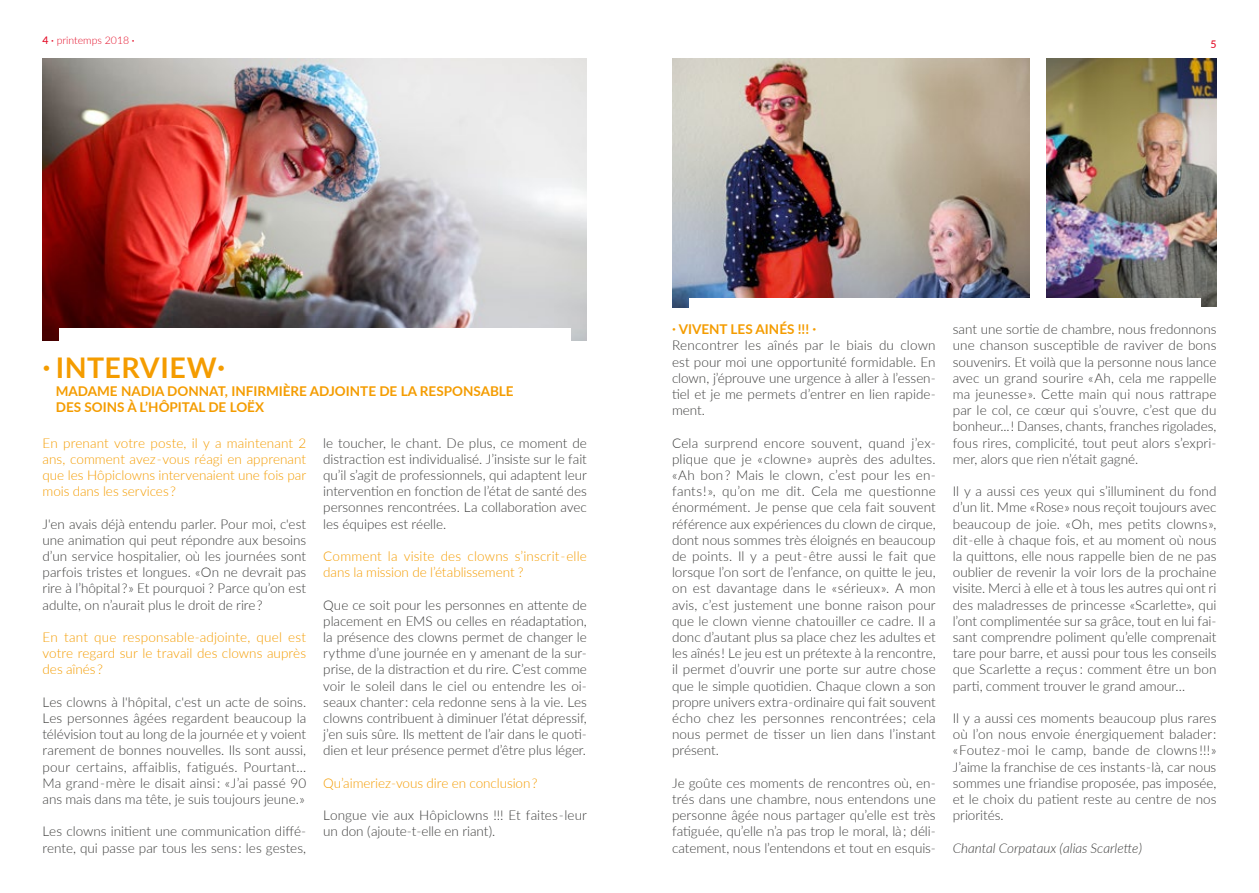
<style>
.page{position:relative;width:1259px;height:893px;background:#fff}
.page>*{position:absolute;margin:0;border:0;box-sizing:border-box;transform-origin:0 0}
.t1{font:700 28.5px "Lato";letter-spacing:.02em;color:#f49c00}
.t2{font:300 13.5px/16.2px "Lato";color:#3c3c3b;text-align:justify}
.t3{font:300 13.5px/16.2px "Lato";color:#f49c00;text-align:justify}
.t4{font:700 13.5px/16.2px "Lato";color:#f49c00}
.t5{font:italic 300 13.5px "Lato";color:#3c3c3b}
.t6{font:300 10.5px "Lato";color:#e40e28}
.t7{font:500 10.5px "Lato";color:#e40e28}
.s1{font-weight:500}
</style>
<div class="page">
<img style="left:672px;top:59px;width:357px;height:248px">
<img style="left:1046px;top:59px;width:171px;height:248px">
<img style="left:43px;top:59px;width:544px;height:281px">
<div style="left:689px;top:299px;width:511px;height:20px;background:#fff"></div>
<div style="left:59px;top:328px;width:511px;height:24px;background:#fff"></div>
<p class="t6" style="left:43px;top:33px;width:94px"><span class="s1">4 ·</span> printemps 2018 <span class="s1">·</span></p>
<p class="t7" style="left:1210px;top:36px;width:8px">5</p>
<h1 class="t1" style="left:43px;top:347px;width:184px">· INTERVIEW·</h1>
<p class="t4" style="left:56px;top:382px;width:459px">MADAME NADIA DONNAT, INFIRMIÈRE ADJOINTE DE LA RESPONSABLE<br>DES SOINS À L’HÔPITAL DE LOËX</p>
<p class="t3" style="left:43px;top:434px;width:265px">En prenant votre poste, il y a maintenant 2 ans, comment avez - vous réagi en apprenant que les Hôpiclowns intervenaient une fois par mois dans les services ?</p>
<p class="t2" style="left:43px;top:515px;width:265px">J'en avais déjà entendu parler. Pour moi, c'est une animation qui peut répondre aux besoins d’un service hospitalier, où les journées sont parfois tristes et longues. « On ne devrait pas rire à l’hôpital ? » Et pourquoi ? Parce qu’on est adulte, on n’aurait plus le droit de rire ?</p>
<p class="t3" style="left:43px;top:628px;width:265px">En tant que responsable-adjointe, quel est votre regard sur le travail des clowns auprès des aînés ?</p>
<p class="t2" style="left:43px;top:693px;width:265px">Les clowns à l'hôpital, c'est un acte de soins.<br>Les personnes âgées regardent beaucoup la télévision tout au long de la journée et y voient rarement de bonnes nouvelles. Ils sont aussi, pour certains, affaiblis, fatigués. Pourtant… Ma grand - mère le disait ainsi : « J’ai passé 90 ans mais dans ma tête, je suis toujours jeune. »</p>
<p class="t2" style="left:43px;top:823px;width:265px">Les clowns initient une communication diffé&shy;rente, qui passe par tous les sens : les gestes,</p>
<p class="t2" style="left:323px;top:434px;width:265px">le toucher, le chant. De plus, ce moment de distraction est individualisé. J’insiste sur le fait qu’il s’agit de professionnels, qui adaptent leur intervention en fonction de l’état de santé des personnes rencontrées. La collaboration avec les équipes est réelle.</p>
<p class="t3" style="left:323px;top:547px;width:265px">Comment la visite des clowns s’inscrit - elle dans la mission de l’établissement ?</p>
<p class="t2" style="left:323px;top:596px;width:265px">Que ce soit pour les personnes en attente de placement en EMS ou celles en réadaptation, la présence des clowns permet de changer le rythme d’une journée en y amenant de la sur&shy;prise, de la distraction et du rire. C’est comme voir le soleil dans le ciel ou entendre les oi&shy;seaux chanter : cela redonne sens à la vie. Les clowns contribuent à diminuer l’état dépressif, j’en suis sûre. Ils mettent de l’air dans le quoti&shy;dien et leur présence permet d’être plus léger.</p>
<p class="t3" style="left:323px;top:774px;width:216px">Qu’aimeriez-vous dire en conclusion ?</p>
<p class="t2" style="left:323px;top:807px;width:265px">Longue vie aux Hôpiclowns !!! Et faites - leur un don ( ajoute-t-elle en riant ).</p>
<p class="t4" style="left:672px;top:321px;width:146px">· VIVENT LES AINÉS !!! ·</p>
<p class="t2" style="left:672px;top:337px;width:265px">Rencontrer les aînés par le biais du clown est pour moi une opportunité formidable. En clown, j’éprouve une urgence à aller à l’essen&shy;tiel et je me permets d’entrer en lien rapide&shy;ment.</p>
<p class="t2" style="left:672px;top:434px;width:265px">Cela surprend encore souvent, quand j’ex&shy;plique que je « clowne » auprès des adultes. « Ah bon ? Mais le clown, c’est pour les en&shy;fants ! », qu’on me dit. Cela me questionne énormément. Je pense que cela fait souvent référence aux expériences du clown de cirque, dont nous sommes très éloignés en beaucoup de points. Il y a peut - être aussi le fait que lorsque l’on sort de l’enfance, on quitte le jeu, on est davantage dans le « sérieux ». A mon avis, c’est justement une bonne raison pour que le clown vienne chatouiller ce cadre. Il a donc d’autant plus sa place chez les adultes et les aînés ! Le jeu est un prétexte à la rencontre, il permet d’ouvrir une porte sur autre chose que le simple quotidien. Chaque clown a son propre univers extra - ordinaire qui fait souvent écho chez les personnes rencontrées ; cela nous permet de tisser un lien dans l’instant présent.</p>
<p class="t2" style="left:672px;top:774px;width:265px">Je goûte ces moments de rencontres où, en&shy;trés dans une chambre, nous entendons une personne âgée nous partager qu’elle est très fatiguée, qu’elle n’a pas trop le moral, là ; déli&shy;catement, nous l’entendons et tout en esquis-</p>
<p class="t2" style="left:952px;top:321px;width:265px">sant une sortie de chambre, nous fredonnons une chanson susceptible de raviver de bons souvenirs. Et voilà que la personne nous lance avec un grand sourire « Ah, cela me rappelle ma jeunesse ». Cette main qui nous rattrape par le col, ce cœur qui s’ouvre, c’est que du bonheur... ! Danses, chants, franches rigolades, fous rires, complicité, tout peut alors s’expri&shy;mer, alors que rien n’était gagné.</p>
<p class="t2" style="left:952px;top:483px;width:265px">Il y a aussi ces yeux qui s’illuminent du fond d’un lit. Mme « Rose » nous reçoit toujours avec beaucoup de joie. « Oh, mes petits clowns », dit - elle à chaque fois, et au moment où nous la quittons, elle nous rappelle bien de ne pas oublier de revenir la voir lors de la prochaine visite. Merci à elle et à tous les autres qui ont ri des maladresses de princesse «Scarlette», qui l’ont complimentée sur sa grâce, tout en lui fai&shy;sant comprendre poliment qu’elle comprenait tare pour barre, et aussi pour tous les conseils que Scarlette a reçus : comment être un bon parti, comment trouver le grand amour…</p>
<p class="t2" style="left:952px;top:709px;width:265px">Il y a aussi ces moments beaucoup plus rares où l’on nous envoie énergiquement balader : « Foutez - moi le camp, bande de clowns !!! » J’aime la franchise de ces instants - là, car nous sommes une friandise proposée, pas imposée, et le choix du patient reste au centre de nos priorités.</p>
<p class="t5" style="left:952px;top:838px;width:191px">Chantal Corpataux ( alias Scarlette )</p>
</div>
